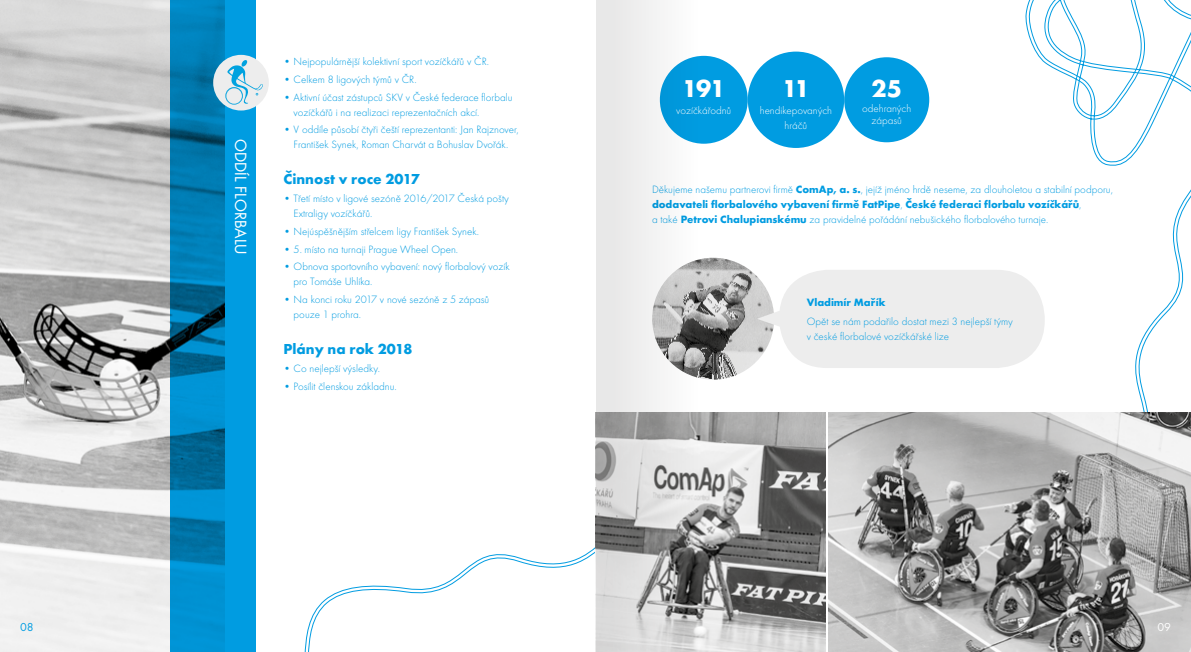
<style>
.page{position:relative;width:1191px;height:652px;background:#fff}
.page>*{position:absolute;margin:0;border:0;box-sizing:border-box;transform-origin:0 0}
.t1{font:700 25.3px "Futura TCE";letter-spacing:-.045em;color:#fff}
.t2{font:700 15px "Futura TCE";color:#009ce1}
.t3{font:15px "Futura CE";color:#fff}
.t4{font:12px "Futura TCE";color:#009ce1}
.t5{font:12px "Futura TCE";color:#fff}
.t6{font:300 11px/15px "Futura TCE";color:#009ce1}
.t7{font:300 11px/15px "Futura TCE";color:#fff;text-align:center}
.t8{font:700 11px "Futura TCE";color:#009ce1}
.s1{font-weight:700}
</style>
<div class="page">
<svg style="left:255px;top:513px;width:340px;height:139px"></svg>
<img style="left:0;top:0;width:170px;height:652px">
<img style="left:720px;top:258px;width:37px;height:122px">
<svg style="left:170px;top:0;width:85px;height:652px;background:#0085c1"></svg>
<div style="left:213px;top:55px;width:56px;height:56px;background:#ededed;border-radius:50%"></div>
<svg style="left:225px;top:60px;width:38px;height:45px"></svg>
<div style="left:747px;top:52px;width:97px;height:96px;background:#009ce1;border-radius:50%"></div>
<div style="left:844px;top:57px;width:85px;height:85px;background:#009ce1;border-radius:50%"></div>
<svg style="left:1027px;top:0;width:164px;height:413px"></svg>
<div style="left:660px;top:56px;width:87px;height:88px;background:#009ce1;border-radius:50%"></div>
<img style="left:828px;top:413px;width:363px;height:239px">
<img style="left:595px;top:413px;width:230px;height:239px">
<svg style="left:757px;top:270px;width:287px;height:98px;background:#ededed"></svg>
<svg style="left:596px;top:0;width:124px;height:652px"></svg>
<p class="t4" style="left:20px;top:619px;width:15px">08</p>
<h2 class="t3" style="left:250px;top:139px;width:117px;rotate:90deg">ODDÍL FLORBALU</h2>
<p class="t6" style="left:283px;top:54px;width:207px">• Nejpopulárnější kolektivní sport vozíčkářů v ČR.</p>
<p class="t6" style="left:283px;top:72px;width:134px">• Celkem 8 ligových týmů v ČR.</p>
<p class="t6" style="left:294px;top:90px;width:220px;text-indent:-10px">• Aktivní účast zástupců SKV v České federace florbalu vozíčkářů i na realizaci reprezentačních akcí.</p>
<p class="t6" style="left:283px;top:122px;width:237px;text-align:center">• V oddíle působí čtyři čeští reprezentanti: Jan Rajznover,<br>František Synek, Roman Charvát a Bohuslav Dvořák.</p>
<h2 class="t2" style="left:283px;top:170px;width:138px">Činnost v roce 2017</h2>
<p class="t6" style="left:294px;top:191px;width:217px;text-indent:-10px">• Třetí místo v ligové sezóně 2016/2017 Česká pošty<br>Extraligy vozíčkářů.</p>
<p class="t6" style="left:283px;top:224px;width:197px">• Nejúspěšnějším střelcem ligy František Synek.</p>
<p class="t6" style="left:283px;top:242px;width:176px">• 5. místo na turnaji Prague Wheel Open.</p>
<p class="t6" style="left:294px;top:259px;width:218px;text-indent:-10px">• Obnova sportovního vybavení: nový florbalový vozík pro Tomáše Uhlíka.</p>
<p class="t6" style="left:294px;top:292px;width:197px;text-indent:-10px">• Na konci roku 2017 v nové sezóně z 5 zápasů pouze 1 prohra.</p>
<h2 class="t2" style="left:283px;top:340px;width:130px">Plány na rok 2018</h2>
<p class="t6" style="left:283px;top:361px;width:98px">• Co nejlepší výsledky.</p>
<p class="t6" style="left:283px;top:379px;width:115px">• Posílit členskou základnu.</p>
<h1 class="t1" style="left:682px;top:73px;width:45px">191</h1>
<p class="t7" style="left:676px;top:103px;width:57px">vozíčkářodnů</p>
<h1 class="t1" style="left:782px;top:73px;width:29px">11</h1>
<p class="t7" style="left:760px;top:103px;width:74px">hendikepovaných hráčů</p>
<h1 class="t1" style="left:871px;top:73px;width:32px">25</h1>
<p class="t7" style="left:862px;top:102px;width:51px;line-height:12px">odehraných zápasů</p>
<p class="t6" style="left:652px;top:182px;width:462px">Děkujeme našemu partnerovi firmě <span class="s1">ComAp, a. s.</span>, jejíž jméno hrdě neseme, za dlouholetou a stabilní podporu, <span class="s1">dodavateli florbalového vybavení firmě FatPipe</span>, <span class="s1">České federaci florbalu vozíčkářů</span>,<br>a také <span class="s1">Petrovi Chalupianskému</span> za pravidelné pořádání nebušického florbalového turnaje.</p>
<p class="t8" style="left:806px;top:295px;width:80px">Vladimír Mařík</p>
<p class="t6" style="left:806px;top:314px;width:208px">Opět se nám podařilo dostat mezi 3 nejlepší týmy v české florbalové vozíčkářské lize</p>
<p class="t5" style="left:1157px;top:619px;width:15px">09</p>
</div>
